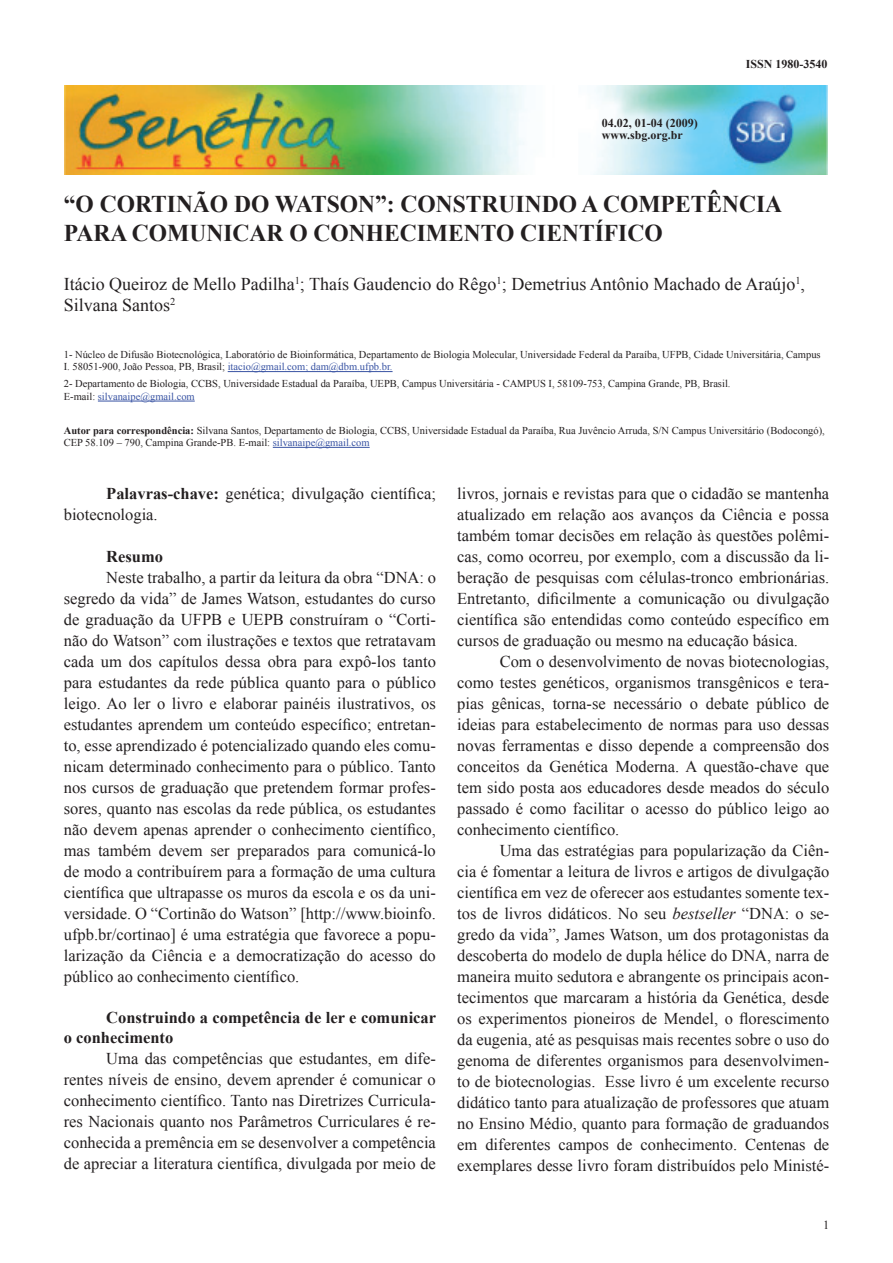
<style>
.page{position:relative;width:893px;height:1263px;background:#fff}
.page>*{position:absolute;margin:0;border:0;box-sizing:border-box;transform-origin:0 0}
.t1{font:700 24px/28.8px "Times New Roman";color:#231f20}
.t2{font:18px/21px "Times New Roman";color:#231f20}
.t3{font:16.5px/21px "Times New Roman";color:#231f20;text-align:justify}
.t4{font:700 16.5px/19.8px "Times New Roman";color:#231f20}
.t5{font:12.3px "Times New Roman";color:#231f20}
.t6{font:700 12px/12px "Times New Roman";color:#231f20}
.t7{font:10.5px/12.6px "Times New Roman";color:#231f20}
.s1{color:#3853a3}
.s2{font-weight:700}
.s3{font-style:italic}
</style>
<div class="page">
<img style="left:64px;top:85px;width:764px;height:89px">
<hr style="left:228px;top:371px;width:165px;height:1px;background:#3853a3">
<hr style="left:98px;top:401px;width:97px;height:1px;background:#3853a3">
<hr style="left:273px;top:447px;width:97px;height:1px;background:#3853a3">
<p class="t6" style="left:602px;top:117px;width:97px">04.02, 01-04 (2009) www.sbg.org.br</p>
<p class="t6" style="left:746px;top:57px;width:83px">ISSN 1980-3540</p>
<h1 class="t1" style="left:64px;top:189px;width:720px">“O CORTINÃO DO WATSON”: CONSTRUINDO A COMPETÊNCIA<br>PARA COMUNICAR O CONHECIMENTO CIENTÍFICO</h1>
<p class="t2" style="left:64px;top:274px;width:743px">Itácio Queiroz de Mello Padilha<sup>1</sup>; Thaís Gaudencio do Rêgo<sup>1</sup>; Demetrius Antônio Machado de Araújo<sup>1</sup>,<br>Silvana Santos<sup>2</sup></p>
<p class="t7" style="left:64px;top:348px;width:758px">1- Núcleo de Difusão Biotecnológica, Laboratório de Bioinformática, Departamento de Biologia Molecular, Universidade Federal da Paraíba, UFPB, Cidade Universitária, Campus<br>I. 58051-900, João Pessoa, PB, Brasil; <span class="s1">itacio@gmail.com; dam@dbm.ufpb.br.</span></p>
<p class="t7" style="left:64px;top:377px;width:668px">2- Departamento de Biologia, CCBS, Universidade Estadual da Paraíba, UEPB, Campus Universitária - CAMPUS I, 58109-753, Campina Grande, PB, Brasil.<br>E-mail: <span class="s1">silvanaipe@gmail.com</span></p>
<p class="t7" style="left:64px;top:424px;width:763px"><span class="s2">Autor para correspondência:</span> Silvana Santos, Departamento de Biologia, CCBS, Universidade Estadual da Paraíba, Rua Juvêncio Arruda, S/N Campus Universitário (Bodocongó),<br>CEP 58.109 – 790, Campina Grande-PB. E-mail: <span class="s1">silvanaipe@gmail.com</span></p>
<p class="t3" style="left:457px;top:483px;width:374px">livros, jornais e revistas para que o cidadão se mantenha atualizado em relação aos avanços da Ciência e possa também tomar decisões em relação às questões polêmi&shy;cas, como ocorreu, por exemplo, com a discussão da li&shy;beração de pesquisas com células-tronco embrionárias.<br>Entretanto, dificilmente a comunicação ou divulgação científica são entendidas como conteúdo específico em cursos de graduação ou mesmo na educação básica.</p>
<p class="t3" style="left:457px;top:651px;width:374px;text-indent:43px">Com o desenvolvimento de novas biotecnologias, como testes genéticos, organismos transgênicos e tera&shy;pias gênicas, torna-se necessário o debate público de ideias para estabelecimento de normas para uso dessas novas ferramentas e disso depende a compreensão dos conceitos da Genética Moderna. A questão-chave que tem sido posta aos educadores desde meados do século passado é como facilitar o acesso do público leigo ao conhecimento científico.</p>
<p class="t3" style="left:457px;top:840px;width:374px;text-indent:43px">Uma das estratégias para popularização da Ciên&shy;cia é fomentar a leitura de livros e artigos de divulgação científica em vez de oferecer aos estudantes somente tex&shy;tos de livros didáticos. No seu <span class="s3">bestseller</span> “DNA: o se&shy;gredo da vida”, James Watson, um dos protagonistas da descoberta do modelo de dupla hélice do DNA, narra de maneira muito sedutora e abrangente os principais acon&shy;tecimentos que marcaram a história da Genética, desde os experimentos pioneiros de Mendel, o florescimento da eugenia, até as pesquisas mais recentes sobre o uso do genoma de diferentes organismos para desenvolvimen&shy;to de biotecnologias. Esse livro é um excelente recurso didático tanto para atualização de professores que atuam no Ensino Médio, quanto para formação de graduandos em diferentes campos de conhecimento. Centenas de exemplares desse livro foram distribuídos pelo Ministé-</p>
<p class="t3" style="left:64px;top:483px;width:374px;text-indent:43px"><span class="s2">Palavras-chave:</span> genética; divulgação científica; biotecnologia.</p>
<p class="t4" style="left:106px;top:546px;width:58px">Resumo</p>
<p class="t3" style="left:64px;top:567px;width:374px;text-indent:43px">Neste trabalho, a partir da leitura da obra “DNA: o segredo da vida” de James Watson, estudantes do curso de graduação da UFPB e UEPB construíram o “Corti&shy;não do Watson” com ilustrações e textos que retratavam cada um dos capítulos dessa obra para expô-los tanto para estudantes da rede pública quanto para o público leigo. Ao ler o livro e elaborar painéis ilustrativos, os estudantes aprendem um conteúdo específico; entretan&shy;to, esse aprendizado é potencializado quando eles comu&shy;nicam determinado conhecimento para o público. Tanto nos cursos de graduação que pretendem formar profes&shy;sores, quanto nas escolas da rede pública, os estudantes não devem apenas aprender o conhecimento científico, mas também devem ser preparados para comunicá-lo de modo a contribuírem para a formação de uma cultura científica que ultrapasse os muros da escola e os da uni&shy;versidade. O “Cortinão do Watson” [http://www.bioinfo. ufpb.br/cortinao] é uma estratégia que favorece a popu&shy;larização da Ciência e a democratização do acesso do público ao conhecimento científico.</p>
<p class="t4" style="left:64px;top:1007px;width:374px;text-indent:43px">Construindo a competência de ler e comunicar o conhecimento</p>
<p class="t3" style="left:64px;top:1047px;width:374px;text-indent:43px">Uma das competências que estudantes, em dife&shy;rentes níveis de ensino, devem aprender é comunicar o conhecimento científico. Tanto nas Diretrizes Curricula&shy;res Nacionais quanto nos Parâmetros Curriculares é re&shy;conhecida a premência em se desenvolver a competência de apreciar a literatura científica, divulgada por meio de</p>
<p class="t5" style="left:823px;top:1216px;width:8px">1</p>
</div>
